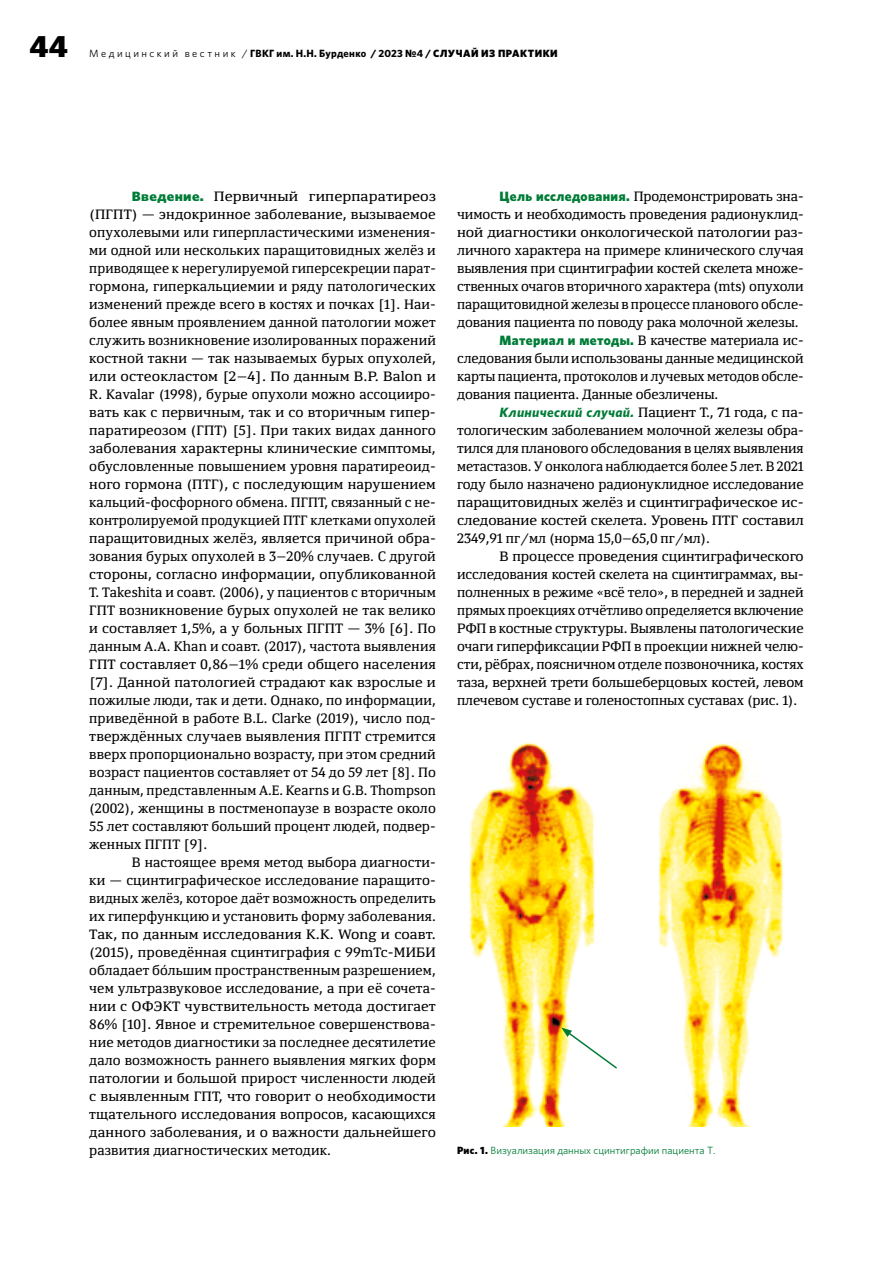
<style>
.page{position:relative;width:893px;height:1263px;background:#fff}
.page>*{position:absolute;margin:0;border:0;box-sizing:border-box;transform-origin:0 0}
.t1{font:900 30.9px "Whitney";color:#000}
.t2{font:13.5px/18px "Yefimov Serif";letter-spacing:-.005em;color:#000;text-align:justify}
.t3{font:13.5px/18px "Yefimov Serif";letter-spacing:-.005em;color:#000;text-align:justify;scale:1.1 1}
.t4{font:13.5px "Yefimov Serif";letter-spacing:-.005em;color:#000;scale:1.06 1}
.t5{font:13.5px "Yefimov Serif";letter-spacing:-.005em;color:#000;scale:1.08 1}
.t6{font:13.5px "Yefimov Serif";letter-spacing:-.005em;color:#000;scale:1.04 1}
.t7{font:700 10.5px "Whitney";letter-spacing:.025em;color:#000}
.t8{font:10.5px "Whitney";color:#007c37}
.s1{font-weight:400}
.s2{font-weight:900}
.s3{font-family:"Whitney";font-weight:900;color:#007c37}
.s4{font-family:"Whitney";font-weight:700;font-style:italic;color:#007c37}
.s5{font-weight:900;color:#000}
</style>
<div class="page">
<img style="left:469px;top:742px;width:126px;height:384px">
<img style="left:658px;top:742px;width:126px;height:384px">
<svg style="left:561px;top:1027px;width:56px;height:43px"></svg>
<h1 class="t1" style="left:30px;top:25px;width:40px">44</h1>
<p class="t7" style="left:89px;top:46px;width:470px"><span class="s1">М е д и ц и н с к и й в е с т н и к /</span> ГВКГ им. Н.Н. Бурденко / 2023 №4 / <span class="s2">СЛУЧАЙ ИЗ ПРАКТИКИ</span></p>
<p class="t3" style="left:89px;top:187px;width:317px;text-indent:43px"><span class="s3">Введение.</span> Первичный гиперпаратиреоз (ПГПТ) — эндокринное заболевание, вызываемое опухолевыми или гиперпластическими изменения&shy;ми одной или нескольких паращитовидных желёз и приводящее к нерегулируемой гиперсекреции парат&shy;гормона, гиперкальциемии и ряду патологических изменений прежде всего в костях и почках [1]. Наи&shy;более явным проявлением данной патологии может служить возникновение изолированных поражений костной такни — так называемых бурых опухолей, или остеокластом [2–4]. По данным B.P. Balon и R. Kavalar (1998), бурые опухоли можно ассоцииро&shy;вать как с первичным, так и со вторичным гипер&shy;паратиреозом (ГПТ) [5]. При таких видах данного заболевания характерны клинические симптомы, обусловленные повышением уровня паратиреоид&shy;ного гормона (ПТГ), с последующим нарушением кальций-фосфорного обмена. ПГПТ, связанный с не&shy;контролируемой продукцией ПТГ клетками опухолей паращитовидных желёз, является причиной обра&shy;зования бурых опухолей в 3–20% случаев. С другой стороны, согласно информации, опубликованной T. Takeshita и соавт. (2006), у пациентов с вторичным ГПТ возникновение бурых опухолей не так велико и составляет 1,5%, а у больных ПГПТ — 3% [6]. По данным A.A. Khan и соавт. (2017), частота выявления ГПТ составляет 0,86–1% среди общего населения [7]. Данной патологией страдают как взрослые и пожилые люди, так и дети. Однако, по информации, приведённой в работе B.L. Clarke (2019), число под&shy;тверждённых случаев выявления ПГПТ стремится вверх пропорционально возрасту, при этом средний возраст пациентов составляет от 54 до 59 лет [8]. По данным, представленным A.E. Kearns и G.B. Thompson (2002), женщины в постменопаузе в возрасте около 55 лет составляют больший процент людей, подвер&shy;женных ПГПТ [9].</p>
<p class="t2" style="left:89px;top:853px;width:348px;text-indent:43px">В настоящее время метод выбора диагности&shy;ки — сцинтиграфическое исследование паращито&shy;видных желёз, которое даёт возможность определить их гиперфункцию и установить форму заболевания.<br>Так, по данным исследования K.K. Wong и соавт. (2015), проведённая сцинтиграфия с 99mTc-МИБИ обладает бóльшим пространственным разрешением, чем ультразвуковое исследование, а при её сочета&shy;нии с ОФЭКТ чувствительность метода достигает 86% [10]. Явное и стремительное совершенствова&shy;ние методов диагностики за последнее десятилетие дало возможность раннего выявления мягких форм патологии и большой прирост численности людей с выявленным ГПТ, что говорит о необходимости тщательного исследования вопросов, касающихся данного заболевания, и о важности дальнейшего развития диагностических методик.</p>
<p class="t2" style="left:500px;top:187px;width:306px"><span class="s3">Цель исследования.</span> Продемонстрировать зна-</p>
<p class="t2" style="left:457px;top:205px;width:348px">чимость и необходимость проведения радионуклид-</p>
<p class="t5" style="left:457px;top:223px;width:322px">ной диагностики онкологической патологии раз-</p>
<p class="t2" style="left:457px;top:241px;width:348px">личного характера на примере клинического случая</p>
<p class="t2" style="left:457px;top:259px;width:348px">выявления при сцинтиграфии костей скелета множе-</p>
<p class="t2" style="left:457px;top:277px;width:348px">ственных очагов вторичного характера (mts) опухоли</p>
<p class="t2" style="left:457px;top:295px;width:348px">паращитовидной железы в процессе планового обсле-</p>
<p class="t2" style="left:457px;top:313px;width:343px">дования пациента по поводу рака молочной железы.</p>
<p class="t2" style="left:500px;top:331px;width:306px"><span class="s3">Материал и методы.</span> В качестве материала ис-</p>
<p class="t2" style="left:457px;top:349px;width:348px">следования были использованы данные медицинской</p>
<p class="t2" style="left:457px;top:367px;width:348px">карты пациента, протоколов и лучевых методов обсле-</p>
<p class="t2" style="left:457px;top:385px;width:263px">дования пациента. Данные обезличены.</p>
<p class="t2" style="left:500px;top:403px;width:306px"><span class="s4">Клинический случай.</span> Пациент Т., 71 года, с па-</p>
<p class="t2" style="left:457px;top:421px;width:348px">тологическим заболеванием молочной железы обра-</p>
<p class="t2" style="left:457px;top:439px;width:348px">тился для планового обследования в целях выявления</p>
<p class="t2" style="left:457px;top:457px;width:348px">метастазов. У онколога наблюдается более 5 лет. В 2021</p>
<p class="t2" style="left:457px;top:475px;width:348px">году было назначено радионуклидное исследование</p>
<p class="t4" style="left:457px;top:493px;width:328px">паращитовидных желёз и сцинтиграфическое ис-</p>
<p class="t4" style="left:457px;top:511px;width:328px">следование костей скелета. Уровень ПТГ составил</p>
<p class="t2" style="left:457px;top:529px;width:254px">2349,91 пг/мл (норма 15,0–65,0 пг/мл).</p>
<p class="t6" style="left:500px;top:547px;width:294px">В процессе проведения сцинтиграфического</p>
<p class="t2" style="left:457px;top:565px;width:348px">исследования костей скелета на сцинтиграммах, вы-</p>
<p class="t2" style="left:457px;top:583px;width:348px">полненных в режиме «всё тело», в передней и задней</p>
<p class="t2" style="left:457px;top:601px;width:348px">прямых проекциях отчётливо определяется включение</p>
<p class="t2" style="left:457px;top:619px;width:348px">РФП в костные структуры. Выявлены патологические</p>
<p class="t2" style="left:457px;top:637px;width:348px">очаги гиперфиксации РФП в проекции нижней челю-</p>
<p class="t2" style="left:457px;top:655px;width:348px">сти, рёбрах, поясничном отделе позвоночника, костях</p>
<p class="t2" style="left:457px;top:673px;width:348px">таза, верхней трети большеберцовых костей, левом</p>
<p class="t2" style="left:457px;top:691px;width:342px">плечевом суставе и голеностопных суставах (рис. 1).</p>
<p class="t8" style="left:457px;top:1143px;width:260px"><span class="s5">Рис. 1.</span> Визуализация данных сцинтиграфии пациента Т.</p>
</div>
